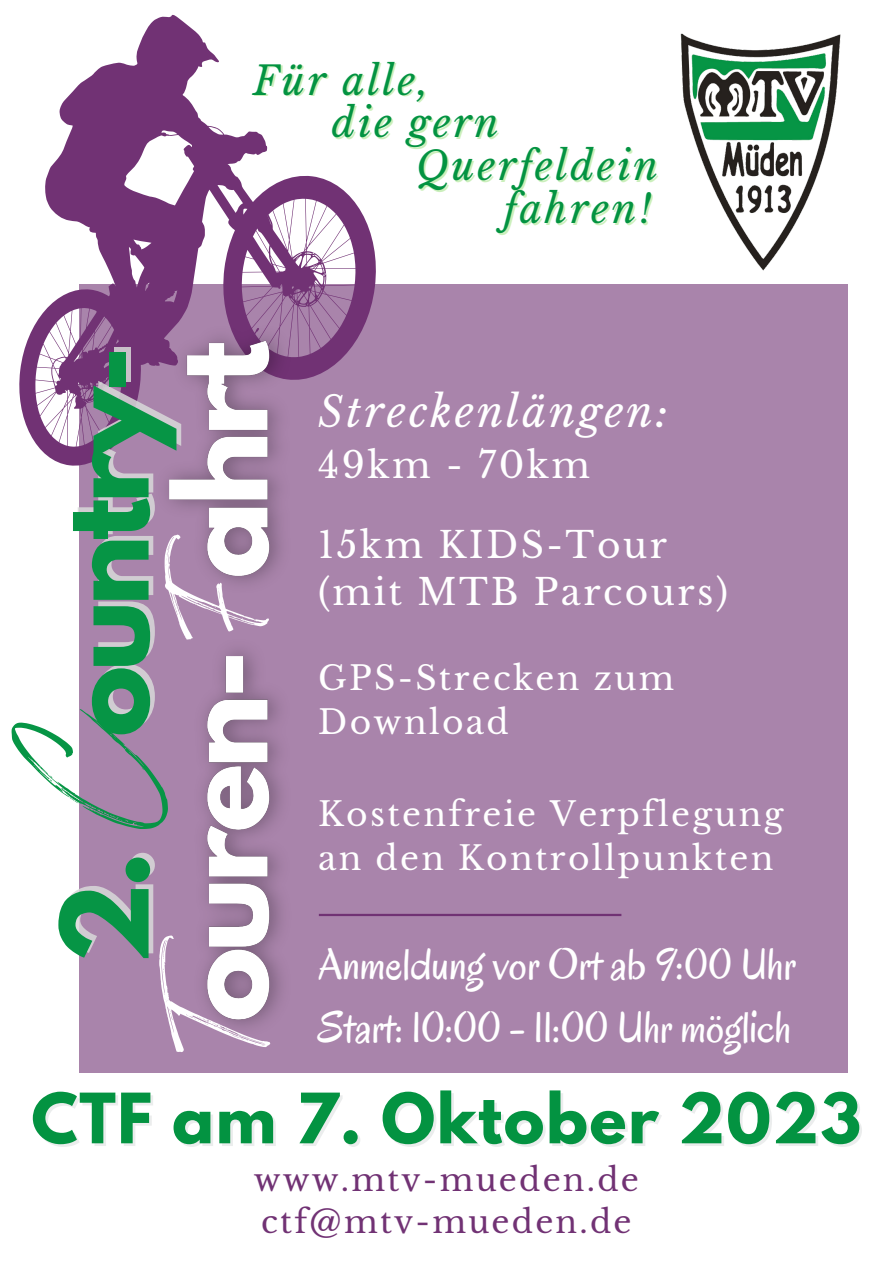
<style>
.page{position:relative;width:893px;height:1264px;background:#fff}
.page>*{position:absolute;margin:0;border:0;box-sizing:border-box;transform-origin:0 0}
.t1{font:110.55px "Breathing";color:#069545}
.t2{font:700 107.25px "League Spartan";letter-spacing:-.05em;color:#069545}
.t3{font:81px "Breathing";color:#fff}
.t4{font:700 61.5px "League Spartan";letter-spacing:.025em;color:#039341}
.t5{font:45px "Oregano";color:#fff}
.t6{font:italic 42px "Libre Baskerville";letter-spacing:.07em;color:#fff}
.t7{font:italic 39.15px "Libre Baskerville";letter-spacing:.07em;color:#039341}
.t8{font:36px "Libre Baskerville";letter-spacing:.07em;color:#fff}
.t9{font:33px/43.8px "Libre Baskerville";letter-spacing:.07em;color:#fff}
.t10{font:31.5px "Libre Baskerville";letter-spacing:.07em;color:#713274}
.s1{color:rgb(217 217 217/.85)}
.s2{color:rgb(232 234 234/.85)}
</style>
<div class="page">
<div style="left:79px;top:284px;width:769px;height:788px;background:#a984ab"></div>
<img style="left:680px;top:33px;width:161px;height:238px">
<hr style="left:319px;top:913px;width:302px;height:3px;background:#713274">
<svg style="left:19px;top:15px;width:357px;height:450px"></svg>
<img style="left:144px;top:311px;width:163px;height:715px">
<p class="t7" style="left:253px;top:57px;width:177px">Für alle,</p>
<p class="t7" style="left:332px;top:99px;width:168px">die gern</p>
<p class="t7" style="left:416px;top:142px;width:243px">Querfeldein</p>
<p class="t7" style="left:504px;top:185px;width:149px">fahren!</p>
<p class="t2" style="left:52px;top:959px;width:615px;rotate:-90deg"><span class="s1">2.</span> ountry-</p>
<p class="t3" style="left:191px;top:640px;width:107px;rotate:-90deg">F</p>
<p class="t1" style="left:50px;top:827px;width:121px;rotate:-90deg">C</p>
<p class="t3" style="left:191px;top:1052px;width:118px;rotate:-90deg">T</p>
<p class="t6" style="left:318px;top:386px;width:352px">Streckenlängen:</p>
<p class="t8" style="left:318px;top:443px;width:273px">49km - 70km</p>
<p class="t8" style="left:318px;top:523px;width:350px">15km KIDS-Tour</p>
<p class="t8" style="left:318px;top:570px;width:411px">(mit MTB Parcours)</p>
<p class="t9" style="left:318px;top:657px;width:357px">GPS-Strecken zum<br>Download</p>
<p class="t9" style="left:318px;top:792px;width:467px">Kostenfreie Verpflegung an den Kontrollpunkten</p>
<p class="t5" style="left:318px;top:935px;width:479px">Anmeldung vor Ort ab 9:00 Uhr</p>
<p class="t5" style="left:318px;top:998px;width:474px">Start: 10:00 - 11:00 Uhr möglich</p>
<p class="t4" style="left:31px;top:1087px;width:834px">CTF am 7. Oktober <span class="s2">2023</span></p>
<p class="t10" style="left:254px;top:1160px;width:386px">www.mtv-mueden.de</p>
<p class="t10" style="left:261px;top:1201px;width:372px">ctf@mtv-mueden.de</p>
</div>
